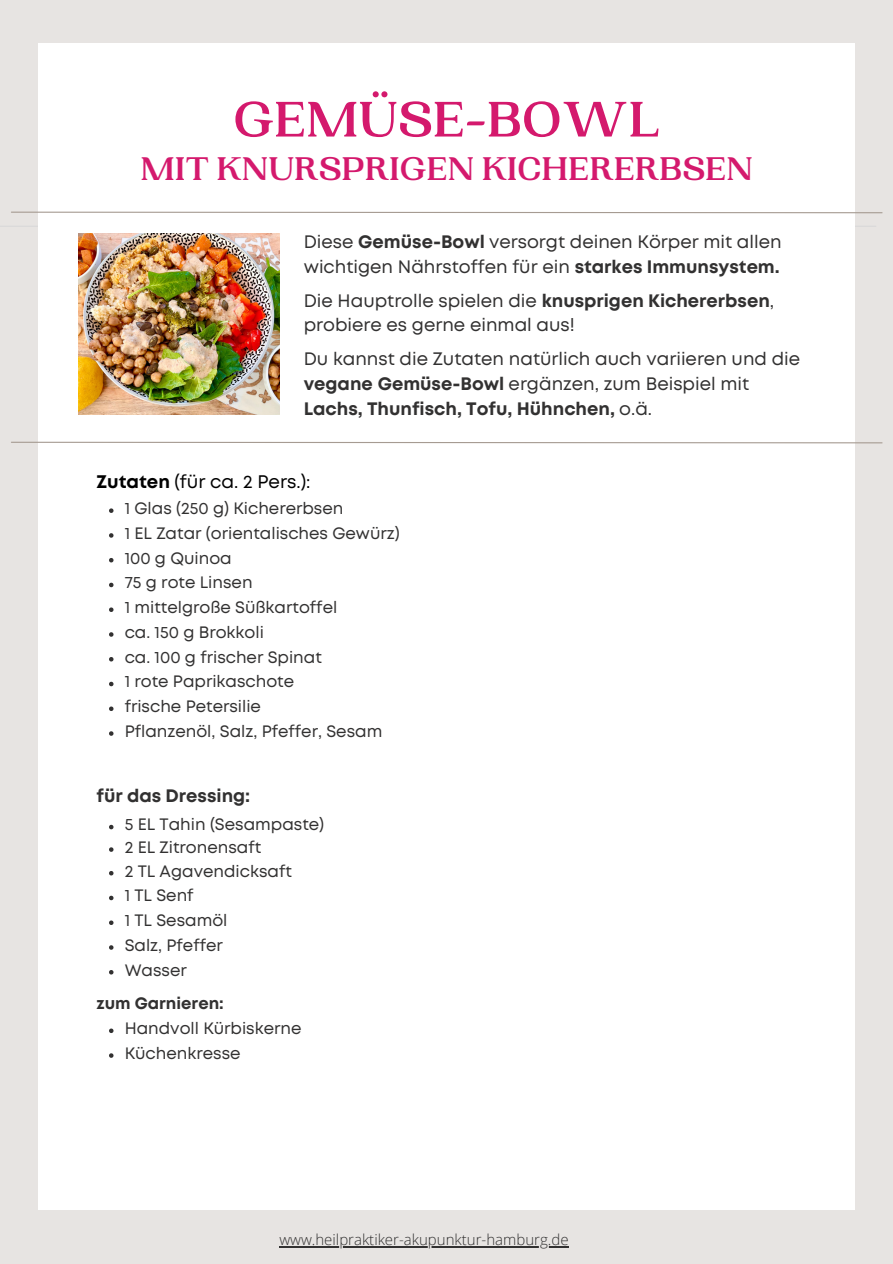
<style>
.page{position:relative;width:893px;height:1264px;background:#fff}
.page>*{position:absolute;margin:0;border:0;box-sizing:border-box;transform-origin:0 0}
.t1{font:700 52.5px "PP Woodland";color:#d4196d}
.t2{font:700 34.5px "PP Woodland";color:#d4196d}
.t3{font:18.15px "Mont";color:#000}
.t4{font:18px/24.8px "Mont";color:#323131}
.t5{font:700 18px "Mont";color:#323131}
.t6{font:16.5px "Mont";color:#323131}
.t7{font:700 16.5px "Mont";color:#323131}
.t8{font:300 15px "Open Sans";color:#323131}
.s1{font-weight:700}
</style>
<div class="page">
<div style="left:0;top:0;width:892px;height:1263px;background:#e7e4e2"></div>
<hr style="left:0;top:226px;width:875px;height:1px;background:#d9d9d9">
<div style="left:39px;top:44px;width:815px;height:1165px;background:#fff"></div>
<svg style="left:11px;top:211px;width:872px;height:3px"></svg>
<img style="left:79px;top:233px;width:200px;height:181px">
<svg style="left:11px;top:441px;width:872px;height:3px"></svg>
<svg style="left:109px;top:508px;width:4px;height:5px"></svg>
<svg style="left:109px;top:533px;width:4px;height:4px"></svg>
<svg style="left:109px;top:558px;width:4px;height:4px"></svg>
<svg style="left:109px;top:582px;width:4px;height:5px"></svg>
<svg style="left:109px;top:607px;width:4px;height:5px"></svg>
<svg style="left:109px;top:632px;width:4px;height:4px"></svg>
<svg style="left:109px;top:657px;width:4px;height:4px"></svg>
<svg style="left:109px;top:681px;width:4px;height:5px"></svg>
<svg style="left:109px;top:706px;width:4px;height:5px"></svg>
<svg style="left:109px;top:731px;width:4px;height:4px"></svg>
<hr style="left:279px;top:1246px;width:289px;height:1px;background:#323131">
<svg style="left:109px;top:824px;width:4px;height:5px"></svg>
<svg style="left:109px;top:847px;width:4px;height:4px"></svg>
<svg style="left:109px;top:871px;width:4px;height:4px"></svg>
<svg style="left:109px;top:895px;width:4px;height:5px"></svg>
<svg style="left:109px;top:920px;width:4px;height:5px"></svg>
<svg style="left:109px;top:945px;width:4px;height:4px"></svg>
<svg style="left:109px;top:970px;width:4px;height:4px"></svg>
<svg style="left:109px;top:1028px;width:4px;height:5px"></svg>
<svg style="left:109px;top:1053px;width:4px;height:4px"></svg>
<h1 class="t1" style="left:233px;top:89px;width:428px">GEMÜSE-BOWL</h1>
<h1 class="t2" style="left:140px;top:149px;width:614px">MIT KNURSPRIGEN KICHERERBSEN</h1>
<h3 class="t4" style="left:304px;top:231px;width:479px">Diese <span class="s1">Gemüse-Bowl</span> versorgt deinen Körper mit allen wichtigen Nährstoffen für ein <span class="s1">starkes Immunsystem.</span></h3>
<h3 class="t4" style="left:304px;top:289px;width:472px">Die Hauptrolle spielen die <span class="s1">knusprigen Kichererbsen</span>, probiere es gerne einmal aus!</h3>
<h3 class="t4" style="left:304px;top:348px;width:498px">Du kannst die Zutaten natürlich auch variieren und die <span class="s1">vegane Gemüse-Bowl</span> ergänzen, zum Beispiel mit<br><span class="s1">Lachs, Thunfisch, Tofu, Hühnchen,</span> o.ä.</h3>
<h3 class="t3" style="left:97px;top:475px;width:215px"><span class="s1">Zutaten</span> (für ca. 2 Pers.):</h3>
<h3 class="t6" style="left:125px;top:502px;width:220px">1 Glas (250 g) Kichererbsen</h3>
<h3 class="t6" style="left:125px;top:527px;width:276px">1 EL Zatar (orientalisches Gewürz)</h3>
<h3 class="t6" style="left:125px;top:551px;width:109px">100 g Quinoa</h3>
<h3 class="t6" style="left:125px;top:576px;width:129px">75 g rote Linsen</h3>
<h3 class="t6" style="left:125px;top:601px;width:214px">1 mittelgroße Süßkartoffel</h3>
<h3 class="t6" style="left:125px;top:626px;width:141px">ca. 150 g Brokkoli</h3>
<h3 class="t6" style="left:125px;top:650px;width:199px">ca. 100 g frischer Spinat</h3>
<h3 class="t6" style="left:125px;top:675px;width:171px">1 rote Paprikaschote</h3>
<h3 class="t6" style="left:125px;top:700px;width:138px">frische Petersilie</h3>
<h3 class="t6" style="left:125px;top:725px;width:259px">Pflanzenöl, Salz, Pfeffer, Sesam</h3>
<h3 class="t5" style="left:97px;top:789px;width:155px">für das Dressing:</h3>
<h3 class="t6" style="left:125px;top:818px;width:201px">5 EL Tahin (Sesampaste)</h3>
<h3 class="t6" style="left:125px;top:841px;width:138px">2 EL Zitronensaft</h3>
<h3 class="t6" style="left:125px;top:864px;width:169px">2 TL Agavendicksaft</h3>
<h3 class="t6" style="left:125px;top:889px;width:70px">1 TL Senf</h3>
<h3 class="t6" style="left:125px;top:914px;width:104px">1 TL Sesamöl</h3>
<h3 class="t6" style="left:125px;top:938px;width:100px">Salz, Pfeffer</h3>
<h2 class="t6" style="left:125px;top:963px;width:64px">Wasser</h2>
<h3 class="t7" style="left:97px;top:997px;width:129px">zum Garnieren:</h3>
<h3 class="t6" style="left:125px;top:1022px;width:178px">Handvoll Kürbiskerne</h3>
<p class="t6" style="left:125px;top:1046px;width:117px">Küchenkresse</p>
<h2 class="t8" style="left:279px;top:1229px;width:291px">www.heilpraktiker-akupunktur-hamburg.de</h2>
</div>
